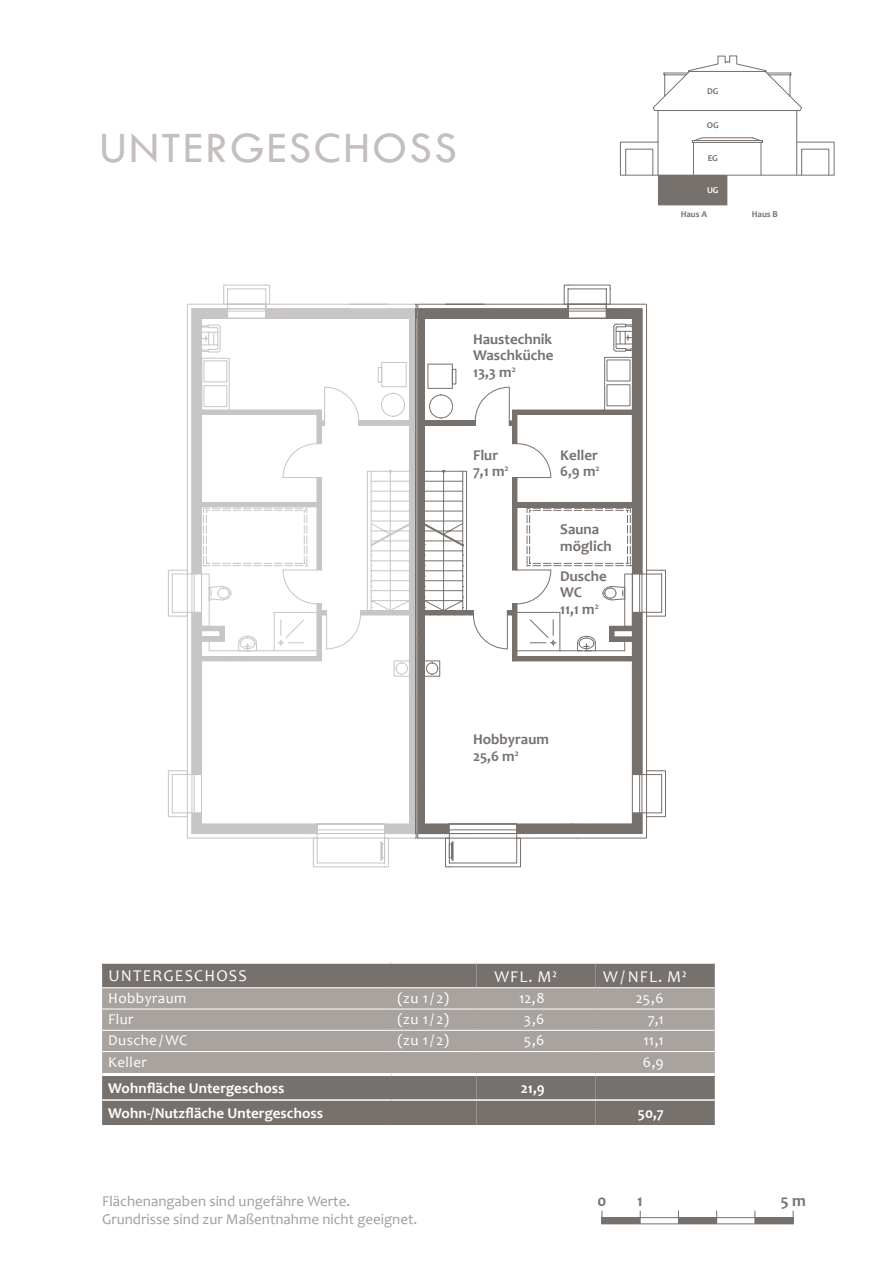
<style>
.page{position:relative;width:885px;height:1263px;background:#fff}
.page>*{position:absolute;margin:0;border:0;box-sizing:border-box;transform-origin:0 0}
.t1{font:45px "Tw Cen";letter-spacing:.05em;color:#c4bfbd}
.Header-Rechts{font:16.5px "Candara";letter-spacing:.07em;color:#fff}
.Header-Links{font:16.5px "Candara";letter-spacing:.07em;color:#fff}
.t2{font:700 16.5px "Candara";color:#77716d}
.t3{font:700 15px/16.5px "Candara";color:#77716d}
.t4{font:15px/18px "Candara";color:#77716d}
.Zahlen{font:15px "Candara";letter-spacing:.03em;color:#fff}
.Footer-Zahlen{font:700 15px "Candara";letter-spacing:.005em;color:#fff}
.t5{font:700 9px "Candara";letter-spacing:-.005em;color:#77716d}
.t6{font:700 9px "Candara";color:#fff}
</style>
<div class="page">
<hr style="left:796px;top:111px;width:1px;height:64px;background:#77716d">
<hr style="left:657px;top:111px;width:1px;height:64px;background:#77716d">
<svg style="left:652px;top:55px;width:150px;height:56px"></svg>
<svg style="left:619px;top:137px;width:215px;height:68px"></svg>
<svg style="left:415px;top:284px;width:251px;height:583px"></svg>
<svg style="left:168px;top:284px;width:247px;height:584px"></svg>
<div style="left:601px;top:1217px;width:39px;height:7px;background:#77716d"></div>
<div style="left:678px;top:1217px;width:38px;height:7px;background:#77716d"></div>
<div style="left:755px;top:1217px;width:38px;height:7px;background:#77716d"></div>
<div style="left:601px;top:1217px;width:192px;height:7px;border:1px solid #77716d"></div>
<svg style="left:601px;top:1210px;width:1px;height:14px"></svg>
<svg style="left:640px;top:1210px;width:1px;height:14px"></svg>
<svg style="left:716px;top:1210px;width:1px;height:14px"></svg>
<svg style="left:754px;top:1210px;width:1px;height:14px"></svg>
<svg style="left:792px;top:1210px;width:1px;height:14px"></svg>
<div style="left:102px;top:964px;width:612px;height:161px;background:#77716d"></div>
<div style="left:476px;top:964px;width:119px;height:161px;background:#77716d"></div>
<div style="left:102px;top:988px;width:612px;height:85px;background:#a9a3a0"></div>
<hr style="left:102px;top:1073px;width:289px;height:3px;background:#fff">
<hr style="left:391px;top:1073px;width:85px;height:3px;background:#fff">
<hr style="left:476px;top:1073px;width:119px;height:3px;background:#fff">
<hr style="left:595px;top:1073px;width:119px;height:3px;background:#fff">
<hr style="left:102px;top:1099px;width:289px;height:2px;background:#fff">
<hr style="left:391px;top:1099px;width:85px;height:2px;background:#fff">
<hr style="left:476px;top:1099px;width:119px;height:2px;background:#fff">
<hr style="left:595px;top:1099px;width:119px;height:2px;background:#fff">
<hr style="left:102px;top:987px;width:289px;height:1px;background:#fff">
<hr style="left:391px;top:987px;width:85px;height:1px;background:#fff">
<hr style="left:102px;top:1009px;width:289px;height:1px;background:#fff">
<hr style="left:391px;top:1009px;width:85px;height:1px;background:#fff">
<hr style="left:102px;top:1030px;width:289px;height:1px;background:#fff">
<hr style="left:391px;top:1030px;width:85px;height:1px;background:#fff">
<hr style="left:102px;top:1051px;width:289px;height:1px;background:#fff">
<hr style="left:391px;top:1051px;width:85px;height:1px;background:#fff">
<hr style="left:476px;top:987px;width:119px;height:1px;background:#fff">
<hr style="left:595px;top:987px;width:119px;height:1px;background:#fff">
<hr style="left:476px;top:1009px;width:119px;height:1px;background:#fff">
<hr style="left:595px;top:1009px;width:119px;height:1px;background:#fff">
<hr style="left:476px;top:1030px;width:119px;height:1px;background:#fff">
<hr style="left:595px;top:1030px;width:119px;height:1px;background:#fff">
<hr style="left:476px;top:1051px;width:119px;height:1px;background:#fff">
<hr style="left:595px;top:1051px;width:119px;height:1px;background:#fff">
<p class="t5" style="left:707px;top:86px;width:13px">DG</p>
<h1 class="t1" style="left:99px;top:121px;width:359px">UNTERGESCHOSS</h1>
<p class="t3" style="left:473px;top:331px;width:81px">Haustechnik</p>
<p class="t3" style="left:473px;top:347px;width:82px">Waschküche</p>
<p class="t3" style="left:473px;top:364px;width:44px">13,3 m<sup>2</sup></p>
<p class="t3" style="left:473px;top:446px;width:27px">Flur</p>
<p class="t3" style="left:473px;top:463px;width:37px">7,1 m<sup>2</sup></p>
<p class="t3" style="left:560px;top:446px;width:39px">Keller</p>
<p class="t3" style="left:560px;top:463px;width:41px">6,9 m<sup>2</sup></p>
<p class="t3" style="left:560px;top:521px;width:53px">Sauna möglich</p>
<p class="t3" style="left:560px;top:568px;width:48px">Dusche<br>WC<br>11,1 m<sup>2</sup></p>
<p class="t3" style="left:473px;top:731px;width:77px">Hobbyraum<br>25,6 m<sup>2</sup></p>
<p class="t5" style="left:706px;top:119px;width:13px">OG</p>
<p class="t5" style="left:707px;top:152px;width:12px">EG</p>
<p class="t6" style="left:707px;top:184px;width:13px">UG</p>
<p class="t5" style="left:680px;top:208px;width:28px">Haus A</p>
<p class="t5" style="left:751px;top:208px;width:28px">Haus B</p>
<p class="Header-Links" style="left:108px;top:965px;width:140px">UNTERGESCHOSS</p>
<p class="Header-Rechts" style="left:494px;top:966px;width:64px">WFL. M²</p>
<p class="Header-Rechts" style="left:603px;top:966px;width:85px">W/NFL. M²</p>
<p class="Zahlen" style="left:108px;top:988px;width:80px">Hobbyraum</p>
<p class="Zahlen" style="left:397px;top:988px;width:53px">(zu 1 / 2)</p>
<p class="Zahlen" style="left:519px;top:988px;width:27px">12,8</p>
<p class="Zahlen" style="left:635px;top:988px;width:29px">25,6</p>
<p class="Zahlen" style="left:108px;top:1010px;width:27px">Flur</p>
<p class="Zahlen" style="left:397px;top:1010px;width:53px">(zu 1 / 2)</p>
<p class="Zahlen" style="left:524px;top:1010px;width:22px">3,6</p>
<p class="Zahlen" style="left:647px;top:1010px;width:17px">7,1</p>
<p class="Zahlen" style="left:108px;top:1031px;width:81px">Dusche / WC</p>
<p class="Zahlen" style="left:397px;top:1031px;width:53px">(zu 1 / 2)</p>
<p class="Zahlen" style="left:523px;top:1031px;width:22px">5,6</p>
<p class="Zahlen" style="left:643px;top:1031px;width:22px">11,1</p>
<p class="Zahlen" style="left:108px;top:1052px;width:40px">Keller</p>
<p class="Zahlen" style="left:643px;top:1052px;width:22px">6,9</p>
<p class="Footer-Zahlen" style="left:108px;top:1079px;width:178px">Wohnfläche Untergeschoss</p>
<p class="Footer-Zahlen" style="left:521px;top:1079px;width:25px">21,9</p>
<p class="Footer-Zahlen" style="left:108px;top:1104px;width:216px">Wohn-/Nutzfläche Untergeschoss</p>
<p class="Footer-Zahlen" style="left:637px;top:1104px;width:27px">50,7</p>
<p class="t4" style="left:102px;top:1192px;width:316px">Flächenangaben sind ungefähre Werte.<br>Grundrisse sind zur Maßentnahme nicht geeignet.</p>
<p class="t2" style="left:597px;top:1190px;width:10px">0</p>
<p class="t2" style="left:637px;top:1190px;width:7px">1</p>
<p class="t2" style="left:780px;top:1190px;width:27px">5 m</p>
</div>
